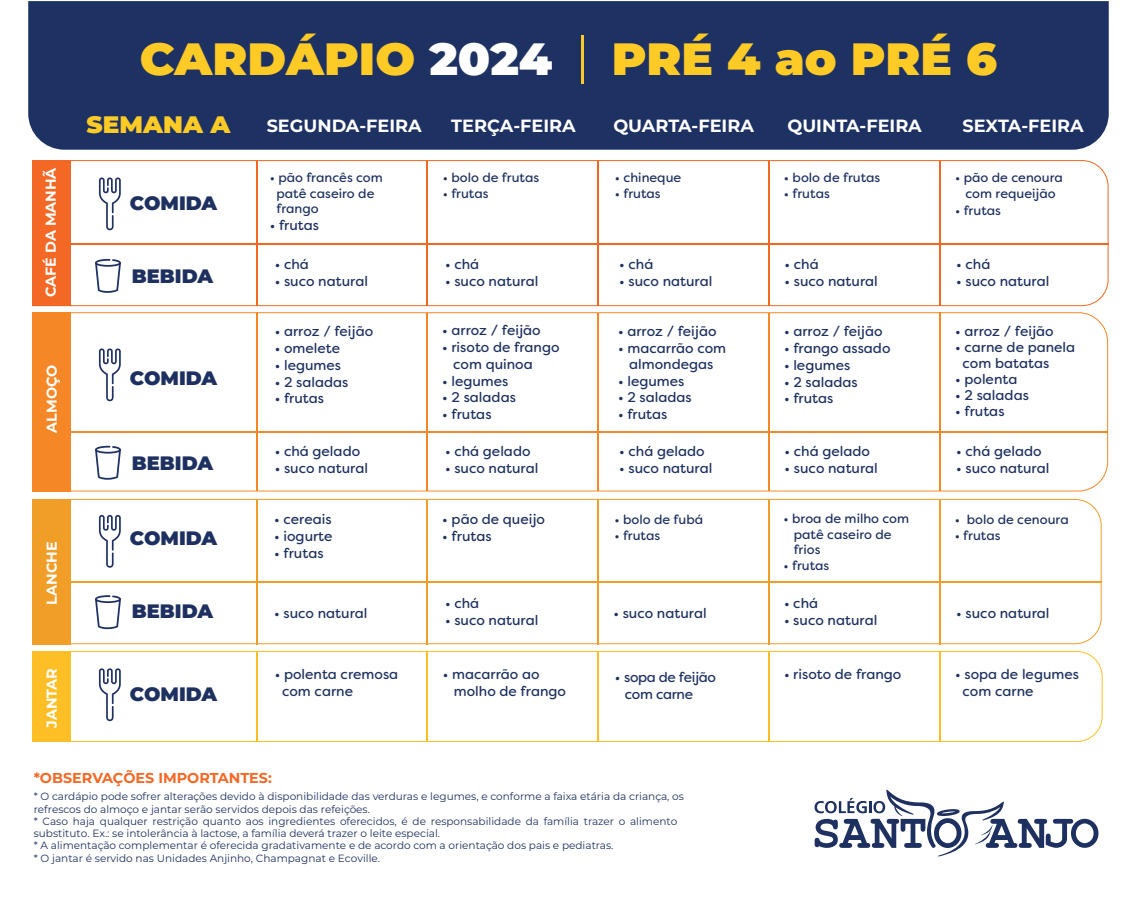
<style>
.page{position:relative;width:1137px;height:898px;background:#fff}
.page>*{position:absolute;margin:0;border:0;box-sizing:border-box;transform-origin:0 0}
.t1{font:900 45.1px "Montserrat";color:#feca26;scale:1.04 1}
.t2{font:900 23.8px "Montserrat";color:#feca26;scale:1.04 1}
.t3{font:900 19.4px "Montserrat";color:#1d305f}
.t4{font:700 17.7px "Montserrat";color:#fff}
.t5{font:700 14.4px "Montserrat";color:#fff}
.t6{font:700 14.4px "Montserrat";color:#f36824}
.t7{font:14px/16.8px "Filson Soft";color:#1d305f}
.t8{font:14px/16.8px "Filson Soft";letter-spacing:-.025em;color:#1d305f}
.t9{font:13px/15.6px "Filson Soft";color:#1d305f}
.t10{font:10.5px/12.2px "Montserrat";color:#1d305f}
.s1{color:#fff}
</style>
<div class="page">
<div style="left:28px;top:1px;width:1080px;height:149px;background:#1e3163"></div>
<div style="left:33px;top:651px;width:38px;height:90px;background:#febf26"></div>
<hr style="left:256px;top:499px;width:1px;height:145px;background:#f19e29">
<hr style="left:426px;top:499px;width:1px;height:145px;background:#f19e29">
<hr style="left:597px;top:499px;width:1px;height:145px;background:#f19e29">
<hr style="left:768px;top:499px;width:1px;height:145px;background:#f19e29">
<hr style="left:938px;top:499px;width:1px;height:145px;background:#f19e29">
<hr style="left:71px;top:581px;width:1029px;height:1px;background:#f19e29">
<div style="left:33px;top:499px;width:38px;height:145px;background:#f19e29"></div>
<div style="left:33px;top:312px;width:38px;height:179px;background:#f58726"></div>
<svg style="left:814px;top:789px;width:284px;height:67px"></svg>
<svg style="left:32px;top:160px;width:1076px;height:146px"></svg>
<svg style="left:40px;top:312px;width:1068px;height:180px"></svg>
<div style="left:35px;top:499px;width:1066px;height:145px;border:1px solid #f19e29;border-radius:26px"></div>
<svg style="left:43px;top:651px;width:1060px;height:91px"></svg>
<hr style="left:581px;top:35px;width:2px;height:48px;background:#feca26">
<svg style="left:99px;top:177px;width:22px;height:53px"></svg>
<svg style="left:99px;top:348px;width:22px;height:53px"></svg>
<svg style="left:95px;top:259px;width:26px;height:34px"></svg>
<svg style="left:95px;top:446px;width:26px;height:33px"></svg>
<svg style="left:99px;top:515px;width:22px;height:52px"></svg>
<svg style="left:99px;top:668px;width:22px;height:53px"></svg>
<svg style="left:95px;top:595px;width:26px;height:34px"></svg>
<p class="t5" style="left:40px;top:297px;width:132px;rotate:-90deg">CAFÉ DA MANHÃ</p>
<p class="t5" style="left:41px;top:432px;width:69px;rotate:-90deg">ALMOÇO</p>
<p class="t5" style="left:41px;top:604px;width:65px;rotate:-90deg">LANCHE</p>
<p class="t5" style="left:41px;top:727px;width:61px;rotate:-90deg">JANTAR</p>
<h1 class="t1" style="left:140px;top:25px;width:398px">CARDÁPIO <span class="s1">2024</span></h1>
<h1 class="t1" style="left:611px;top:25px;width:372px">PRÉ 4 ao PRÉ 6</h1>
<h2 class="t2" style="left:87px;top:106px;width:140px">SEMANA A</h2>
<p class="t4" style="left:267px;top:113px;width:157px">SEGUNDA-FEIRA</p>
<p class="t4" style="left:451px;top:113px;width:126px">TERÇA-FEIRA</p>
<p class="t4" style="left:613px;top:113px;width:142px">QUARTA-FEIRA</p>
<p class="t4" style="left:787px;top:113px;width:136px">QUINTA-FEIRA</p>
<p class="t4" style="left:962px;top:113px;width:123px">SEXTA-FEIRA</p>
<p class="t9" style="left:276px;top:170px;width:108px;text-indent:-7px">• pão francês com patê caseiro de frango</p>
<p class="t7" style="left:270px;top:216px;width:51px">• frutas</p>
<p class="t9" style="left:443px;top:170px;width:98px">• bolo de frutas</p>
<p class="t9" style="left:443px;top:185px;width:47px">• frutas</p>
<p class="t9" style="left:783px;top:170px;width:98px">• bolo de frutas</p>
<p class="t9" style="left:783px;top:185px;width:47px">• frutas</p>
<p class="t9" style="left:615px;top:170px;width:68px">• chineque</p>
<p class="t9" style="left:615px;top:185px;width:47px">• frutas</p>
<p class="t9" style="left:955px;top:170px;width:109px;text-align:center">• pão de cenoura com requeijão</p>
<p class="t9" style="left:955px;top:203px;width:47px">• frutas</p>
<h3 class="t3" style="left:130px;top:188px;width:89px">COMIDA</h3>
<h3 class="t3" style="left:132px;top:261px;width:83px">BEBIDA</h3>
<h3 class="t3" style="left:130px;top:363px;width:89px">COMIDA</h3>
<h3 class="t3" style="left:132px;top:448px;width:83px">BEBIDA</h3>
<h3 class="t3" style="left:130px;top:523px;width:89px">COMIDA</h3>
<h3 class="t3" style="left:132px;top:596px;width:83px">BEBIDA</h3>
<h3 class="t3" style="left:130px;top:679px;width:89px">COMIDA</h3>
<p class="t7" style="left:275px;top:256px;width:36px">• chá</p>
<p class="t7" style="left:275px;top:272px;width:95px">• suco natural</p>
<p class="t7" style="left:445px;top:256px;width:36px">• chá</p>
<p class="t7" style="left:445px;top:272px;width:95px">• suco natural</p>
<p class="t7" style="left:619px;top:256px;width:36px">• chá</p>
<p class="t7" style="left:619px;top:272px;width:95px">• suco natural</p>
<p class="t7" style="left:784px;top:256px;width:36px">• chá</p>
<p class="t7" style="left:784px;top:272px;width:95px">• suco natural</p>
<p class="t7" style="left:956px;top:256px;width:36px">• chá</p>
<p class="t7" style="left:956px;top:272px;width:95px">• suco natural</p>
<p class="t7" style="left:275px;top:323px;width:100px">• arroz / feijão</p>
<p class="t7" style="left:275px;top:339px;width:67px">• omelete</p>
<p class="t7" style="left:275px;top:356px;width:68px">• legumes</p>
<p class="t7" style="left:275px;top:373px;width:75px">• 2 saladas</p>
<p class="t7" style="left:275px;top:390px;width:51px">• frutas</p>
<p class="t7" style="left:442px;top:322px;width:100px">• arroz / feijão</p>
<p class="t7" style="left:453px;top:338px;width:108px;text-indent:-11px">• risoto de frango com quinoa</p>
<p class="t7" style="left:442px;top:372px;width:68px">• legumes</p>
<p class="t7" style="left:442px;top:389px;width:75px">• 2 saladas</p>
<p class="t7" style="left:442px;top:406px;width:51px">• frutas</p>
<p class="t7" style="left:618px;top:323px;width:100px">• arroz / feijão</p>
<p class="t7" style="left:618px;top:339px;width:110px;line-height:16.5px;text-align:center">• macarrão com almondegas</p>
<p class="t7" style="left:618px;top:372px;width:68px">• legumes</p>
<p class="t7" style="left:618px;top:389px;width:75px">• 2 saladas</p>
<p class="t7" style="left:618px;top:405px;width:51px">• frutas</p>
<p class="t7" style="left:784px;top:323px;width:100px">• arroz / feijão</p>
<p class="t7" style="left:784px;top:339px;width:108px">• frango assado</p>
<p class="t7" style="left:784px;top:356px;width:68px">• legumes</p>
<p class="t7" style="left:784px;top:373px;width:75px">• 2 saladas</p>
<p class="t7" style="left:784px;top:390px;width:51px">• frutas</p>
<p class="t7" style="left:955px;top:323px;width:100px">• arroz / feijão</p>
<p class="t7" style="left:962px;top:339px;width:114px;line-height:16px;text-indent:-7px">• carne de panela com batatas</p>
<p class="t7" style="left:955px;top:371px;width:64px">• polenta</p>
<p class="t7" style="left:955px;top:387px;width:75px">• 2 saladas</p>
<p class="t7" style="left:955px;top:403px;width:51px">• frutas</p>
<p class="t7" style="left:275px;top:442px;width:87px">• chá gelado</p>
<p class="t7" style="left:275px;top:459px;width:95px">• suco natural</p>
<p class="t7" style="left:445px;top:442px;width:87px">• chá gelado</p>
<p class="t7" style="left:445px;top:459px;width:95px">• suco natural</p>
<p class="t7" style="left:619px;top:442px;width:87px">• chá gelado</p>
<p class="t7" style="left:619px;top:459px;width:95px">• suco natural</p>
<p class="t7" style="left:784px;top:442px;width:87px">• chá gelado</p>
<p class="t7" style="left:784px;top:459px;width:95px">• suco natural</p>
<p class="t7" style="left:956px;top:442px;width:87px">• chá gelado</p>
<p class="t7" style="left:956px;top:459px;width:95px">• suco natural</p>
<p class="t7" style="left:274px;top:511px;width:59px">• cereais</p>
<p class="t7" style="left:274px;top:527px;width:60px">• iogurte</p>
<p class="t7" style="left:274px;top:544px;width:51px">• frutas</p>
<p class="t7" style="left:442px;top:511px;width:104px">• pão de queijo</p>
<p class="t7" style="left:442px;top:527px;width:51px">• frutas</p>
<p class="t9" style="left:614px;top:512px;width:90px">• bolo de fubá</p>
<p class="t9" style="left:614px;top:527px;width:47px">• frutas</p>
<p class="t9" style="left:793px;top:511px;width:117px;text-indent:-10px">• broa de milho com patê caseiro de frios</p>
<p class="t9" style="left:783px;top:557px;width:47px">• frutas</p>
<p class="t9" style="left:954px;top:512px;width:115px">• bolo de cenoura</p>
<p class="t9" style="left:954px;top:527px;width:47px">• frutas</p>
<p class="t7" style="left:445px;top:594px;width:36px">• chá</p>
<p class="t7" style="left:445px;top:611px;width:95px">• suco natural</p>
<p class="t7" style="left:784px;top:594px;width:36px">• chá</p>
<p class="t7" style="left:784px;top:611px;width:95px">• suco natural</p>
<p class="t7" style="left:274px;top:605px;width:95px">• suco natural</p>
<p class="t7" style="left:613px;top:605px;width:95px">• suco natural</p>
<p class="t7" style="left:956px;top:605px;width:95px">• suco natural</p>
<p class="t7" style="left:282px;top:665px;width:118px;text-indent:-7px">• polenta cremosa com carne</p>
<p class="t7" style="left:454px;top:665px;width:114px;text-indent:-11px">• macarrão ao molho de frango</p>
<p class="t8" style="left:624px;top:668px;width:93px;text-indent:-10px">• sopa de feijão com carne</p>
<p class="t7" style="left:784px;top:665px;width:119px">• risoto de frango</p>
<p class="t7" style="left:962px;top:665px;width:118px;text-indent:-7px">• sopa de legumes com carne</p>
<p class="t6" style="left:34px;top:767px;width:239px">*OBSERVAÇÕES IMPORTANTES:</p>
<p class="t10" style="left:34px;top:789px;width:651px;line-height:13px">* O cardápio pode sofrer alterações devido à disponibilidade das verduras e legumes, e conforme a faixa etária da criança, os refrescos do almoço e jantar serão servidos depois das refeições.</p>
<p class="t10" style="left:34px;top:815px;width:645px">* Caso haja qualquer restrição quanto aos ingredientes oferecidos, é de responsabilidade da família trazer o alimento substituto. Ex.: se intolerância à lactose, a família deverá trazer o leite especial.<br>* A alimentação complementar é oferecida gradativamente e de acordo com a orientação dos pais e pediatras.<br>* O jantar é servido nas Unidades Anjinho, Champagnat e Ecoville.</p>
</div>
